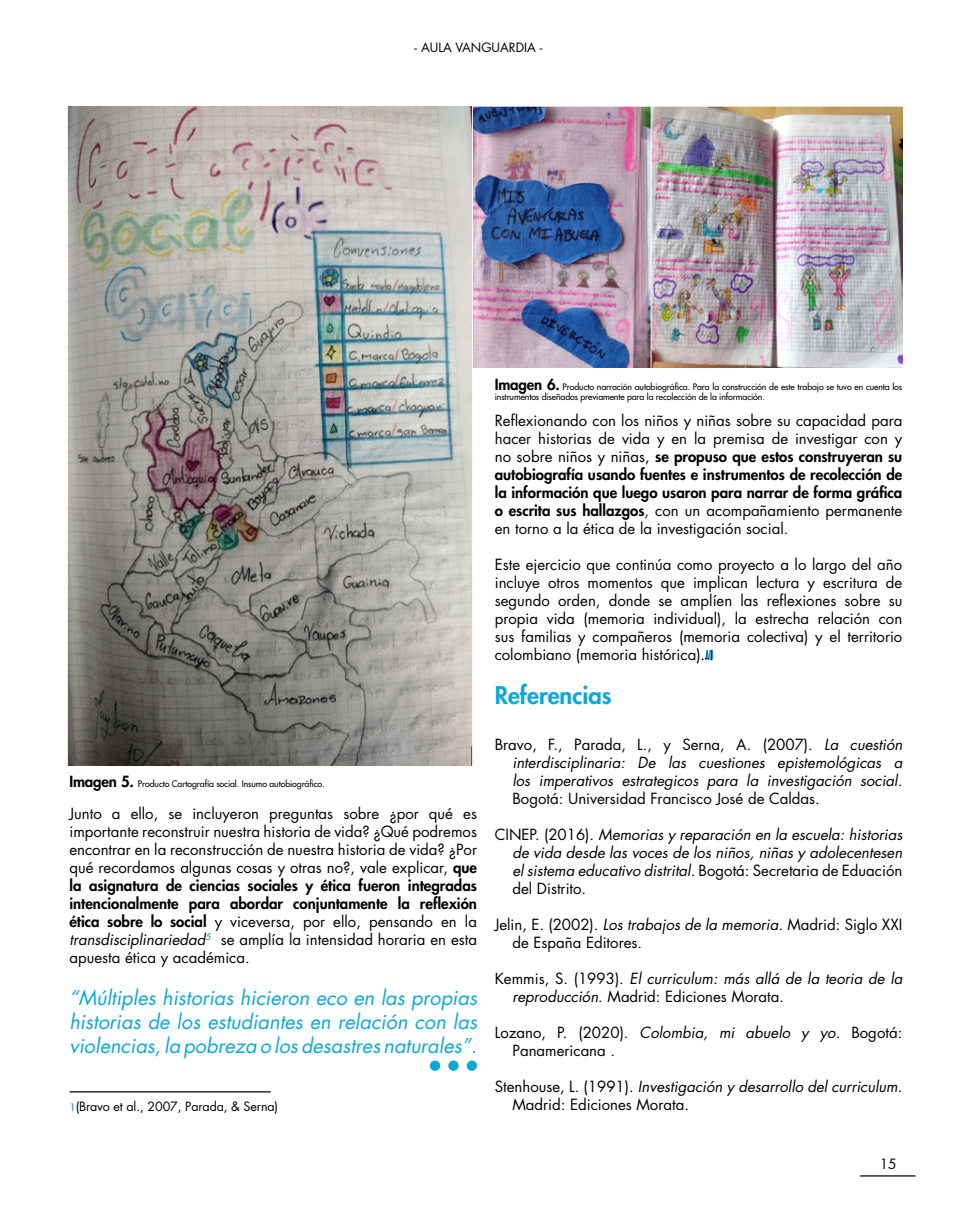
<style>
.page{position:relative;width:957px;height:1205px;background:#fff}
.page>*{position:absolute;margin:0;border:0;box-sizing:border-box;transform-origin:0 0}
.t1{font:800 23.75px "Futura Std";color:#0da8d4}
.t2{font:italic 20px/24px "Futura Std";color:#0da8d4;text-align:justify}
.t3{font:15px/18px "Futura Std";color:#000;text-align:justify}
.t4{font:italic 15px/18px "Futura Std";color:#000;text-align:justify}
.t5{font:13.75px "Futura Std";color:#000}
.t6{font:12.5px "Futura Std";letter-spacing:-.01em;color:#000}
.t7{font:500 8.75px/10.5px "Futura Std";letter-spacing:-.01em;color:#000}
.s1{font-weight:800;font-size:15px}
.s2{font-weight:800}
.s3{font-style:italic}
.s4{font-size:10px;color:#007dac}
.s5{font-style:normal}
</style>
<div class="page">
<img style="left:67px;top:106px;width:406px;height:659px">
<div style="left:430px;top:1060px;width:10px;height:11px;background:#0da8d4;border-radius:50%"></div>
<div style="left:448px;top:1060px;width:10px;height:11px;background:#0da8d4;border-radius:50%"></div>
<div style="left:467px;top:1060px;width:10px;height:11px;background:#0da8d4;border-radius:50%"></div>
<hr style="left:70px;top:1091px;width:201px;height:1px;background:#000">
<img style="left:473px;top:106px;width:429px;height:262px">
<svg style="left:705px;top:650px;width:8px;height:10px"></svg>
<hr style="left:860px;top:1175px;width:55px;height:1px;background:#000">
<p class="t6" style="left:414px;top:39px;width:129px">- AULA VANGUARDIA -</p>
<p class="t7" style="left:69px;top:778px;width:257px"><span class="s1">Imagen 5.</span> Producto Cartografía social. Insumo autobiográfico.</p>
<p class="t3" style="left:69px;top:804px;width:409px">Junto a ello, se incluyeron preguntas sobre ¿por qué es importante reconstruir nuestra historia de vida? ¿Qué podremos encontrar en la reconstrucción de nuestra historia de vida? ¿Por qué recordamos algunas cosas y otras no?, vale explicar, <span class="s2">que la asignatura de ciencias sociales y ética fueron integradas intencionalmente para abordar conjuntamente la reflexión ética sobre lo social</span> y viceversa, por ello, pensando en la <span class="s3">transdisciplinariedad</span><sup>5</sup> se amplía la intensidad horaria en esta apuesta ética y académica.</p>
<h2 class="t2" style="left:69px;top:986px;width:409px">“Múltiples historias hicieron eco en las propias historias de los estudiantes en relación con las violencias, la pobreza o los desastres naturales”.</h2>
<p class="t6" style="left:70px;top:1098px;width:210px"><span class="s4">1</span>(Bravo et al., 2007, Parada, &amp; Serna)</p>
<p class="t7" style="left:495px;top:381px;width:409px"><span class="s1">Imagen 6.</span> Producto narración autobiográfica. Para la construcción de este trabajo se tuvo en cuenta los instrumentos diseñados previamente para la recolección de la información.</p>
<p class="t3" style="left:495px;top:412px;width:409px">Reflexionando con los niños y niñas sobre su capacidad para hacer historias de vida y en la premisa de investigar con y no sobre niños y niñas, <span class="s2">se propuso que estos construyeran su autobiografía usando fuentes e instrumentos de recolección de la información que luego usaron para narrar de forma gráfica o escrita sus hallazgos</span>, con un acompañamiento permanente en torno a la ética de la investigación social.</p>
<p class="t3" style="left:495px;top:556px;width:409px">Este ejercicio que continúa como proyecto a lo largo del año incluye otros momentos que implican lectura y escritura de segundo orden, donde se amplíen las reflexiones sobre su propia vida (memoria individual), la estrecha relación con sus familias y compañeros (memoria colectiva) y el territorio colombiano (memoria histórica).</p>
<h1 class="t1" style="left:495px;top:681px;width:118px">Referencias</h1>
<p class="t4" style="left:512px;top:735px;width:391px;text-indent:-18px"><span class="s5">Bravo, F., Parada, L., y Serna, A. (2007).</span> La cuestión interdisciplinaria: De las cuestiones epistemológicas a los imperativos estrategicos para la investigación social.</p>
<p class="t3" style="left:512px;top:789px;width:309px">Bogotá: Universidad Francisco José de Caldas.</p>
<p class="t4" style="left:512px;top:825px;width:391px;text-indent:-18px"><span class="s5">CINEP. (2016).</span> Memorias y reparación en la escuela: historias de vida desde las voces de los niños, niñas y adolecentesen el sistema educativo distrital. <span class="s5">Bogotá: Secretaria de Eduación del Distrito.</span></p>
<p class="t3" style="left:512px;top:915px;width:391px;text-indent:-18px">Jelin, E. (2002). <span class="s3">Los trabajos de la memoria</span>. Madrid: Siglo XXI de España Editores.</p>
<p class="t4" style="left:512px;top:969px;width:391px;text-indent:-18px"><span class="s5">Kemmis, S. (1993).</span> El curriculum: más allá de la teoria de la reproducción<span class="s5">. Madrid: Ediciones Morata.</span></p>
<p class="t3" style="left:512px;top:1023px;width:391px;text-indent:-18px">Lozano, P. (2020). <span class="s3">Colombia, mi abuelo y yo.</span> Bogotá:<br>Panamericana .</p>
<p class="t3" style="left:512px;top:1077px;width:391px;text-indent:-18px">Stenhouse, L. (1991). <span class="s3">Investigación y desarrollo del curriculum.<br></span>Madrid: Ediciones Morata.</p>
<p class="t5" style="left:880px;top:1155px;width:18px">15</p>
</div>
